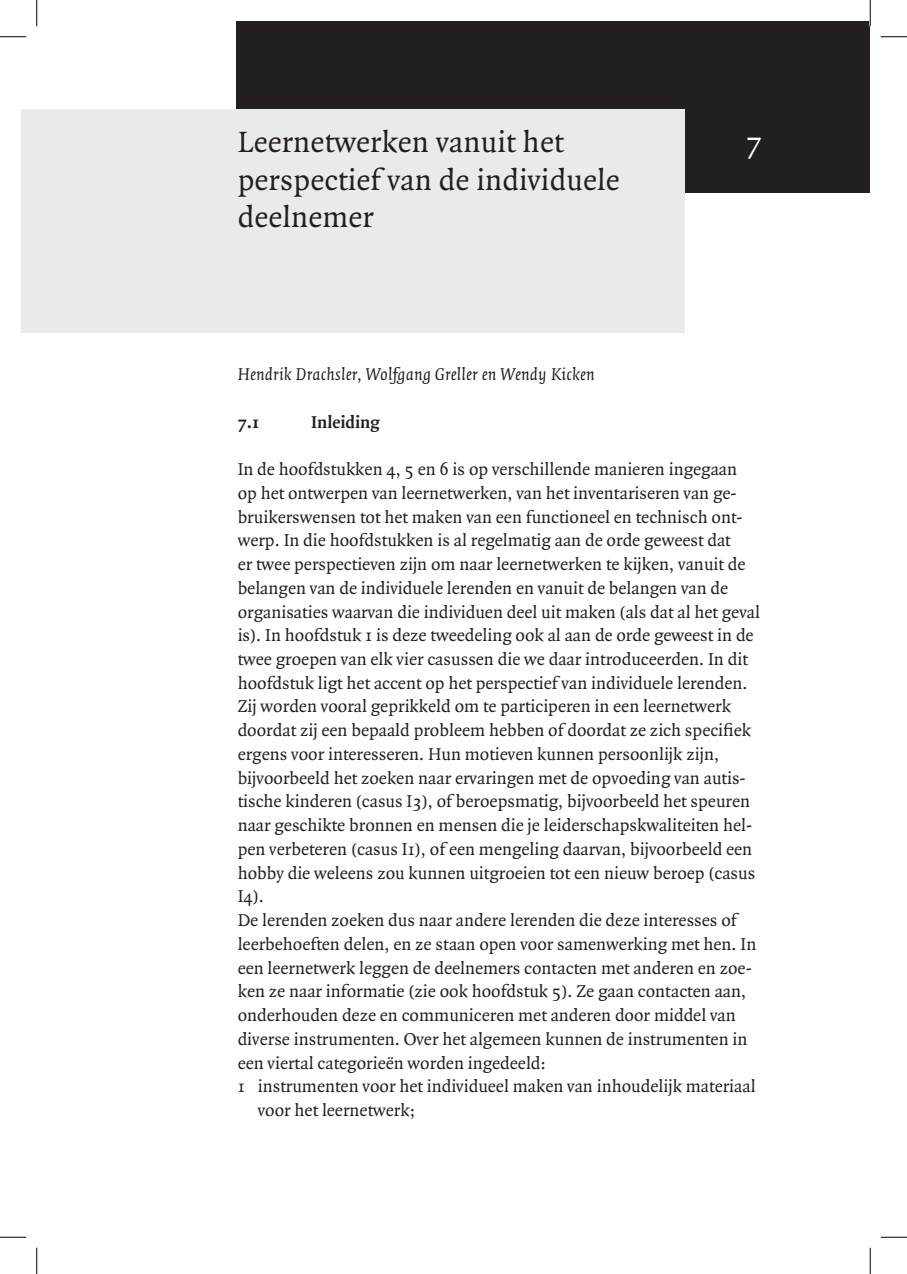
<style>
.page{position:relative;width:907px;height:1274px;background:#fff}
.page>*{position:absolute;margin:0;border:0;box-sizing:border-box;transform-origin:0 0}
.t1{font:31.5px/37.8px "Quadraat";letter-spacing:.005em;color:#231f20}
.t2{font:31.5px "Quadraat";color:#fff}
.t3{font:18.38px "Quadraat";color:#231f20}
.t4{font:italic 18.38px "Quadraat";letter-spacing:.01em;color:#231f20}
.t5{font:700 18.38px "Quadraat";color:#231f20}
</style>
<div class="page">
<div style="left:236px;top:21px;width:634px;height:172px;background:#231f20"></div>
<div style="left:21px;top:109px;width:664px;height:224px;background:#e9eaeb"></div>
<hr style="left:869px;top:0;width:2px;height:26px;background:#fff">
<svg style="left:0;top:36px;width:26px;height:1px"></svg>
<svg style="left:881px;top:36px;width:26px;height:1px"></svg>
<svg style="left:0;top:1237px;width:26px;height:1px"></svg>
<svg style="left:881px;top:1237px;width:26px;height:1px"></svg>
<svg style="left:36px;top:0;width:1px;height:26px"></svg>
<svg style="left:36px;top:1248px;width:1px;height:26px"></svg>
<svg style="left:870px;top:0;width:1px;height:26px"></svg>
<svg style="left:870px;top:1248px;width:1px;height:26px"></svg>
<h1 class="t1" style="left:238px;top:125px;width:383px">Leernetwerken vanuit het perspectief van de individuele deelnemer</h1>
<h1 class="t2" style="left:746px;top:129px;width:17px">7</h1>
<p class="t4" style="left:238px;top:367px;width:359px">Hendrik Drachsler, Wolfgang Greller en Wendy Kicken</p>
<p class="t5" style="left:238px;top:414px;width:23px">7.1</p>
<p class="t5" style="left:311px;top:414px;width:70px">Inleiding</p>
<p class="t3" style="left:238px;top:462px;width:501px">In de hoofdstukken 4, 5 en 6 is op verschillende manieren ingegaan</p>
<p class="t3" style="left:238px;top:486px;width:500px">op het ontwerpen van leernetwerken, van het inventariseren van ge-</p>
<p class="t3" style="left:238px;top:509px;width:506px">bruikerswensen tot het maken van een functioneel en technisch ont-</p>
<p class="t3" style="left:238px;top:533px;width:495px">werp. In die hoofdstukken is al regelmatig aan de orde geweest dat</p>
<p class="t3" style="left:238px;top:557px;width:509px">er twee perspectieven zijn om naar leernetwerken te kijken, vanuit de</p>
<p class="t3" style="left:238px;top:581px;width:492px">belangen van de individuele lerenden en vanuit de belangen van de</p>
<p class="t3" style="left:238px;top:604px;width:524px">organisaties waarvan die individuen deel uit maken (als dat al het geval</p>
<p class="t3" style="left:238px;top:628px;width:517px">is). In hoofdstuk 1 is deze tweedeling ook al aan de orde geweest in de</p>
<p class="t3" style="left:238px;top:652px;width:512px">twee groepen van elk vier casussen die we daar introduceerden. In dit</p>
<p class="t3" style="left:238px;top:676px;width:511px">hoofdstuk ligt het accent op het perspectief van individuele lerenden.</p>
<p class="t3" style="left:238px;top:699px;width:495px">Zij worden vooral geprikkeld om te participeren in een leernetwerk</p>
<p class="t3" style="left:238px;top:723px;width:515px">doordat zij een bepaald probleem hebben of doordat ze zich specifiek</p>
<p class="t3" style="left:238px;top:747px;width:483px">ergens voor interesseren. Hun motieven kunnen persoonlijk zijn,</p>
<p class="t3" style="left:238px;top:770px;width:509px">bijvoorbeeld het zoeken naar ervaringen met de opvoeding van autis-</p>
<p class="t3" style="left:238px;top:794px;width:514px">tische kinderen (casus I3), of beroepsmatig, bijvoorbeeld het speuren</p>
<p class="t3" style="left:238px;top:818px;width:516px">naar geschikte bronnen en mensen die je leiderschapskwaliteiten hel-</p>
<p class="t3" style="left:238px;top:842px;width:516px">pen verbeteren (casus I1), of een mengeling daarvan, bijvoorbeeld een</p>
<p class="t3" style="left:238px;top:865px;width:519px">hobby die weleens zou kunnen uitgroeien tot een nieuw beroep (casus</p>
<p class="t3" style="left:238px;top:889px;width:28px">I4).</p>
<p class="t3" style="left:238px;top:913px;width:500px">De lerenden zoeken dus naar andere lerenden die deze interesses of</p>
<p class="t3" style="left:238px;top:937px;width:520px">leerbehoeften delen, en ze staan open voor samenwerking met hen. In</p>
<p class="t3" style="left:238px;top:960px;width:516px">een leernetwerk leggen de deelnemers contacten met anderen en zoe-</p>
<p class="t3" style="left:238px;top:984px;width:510px">ken ze naar informatie (zie ook hoofdstuk 5). Ze gaan contacten aan,</p>
<p class="t3" style="left:238px;top:1008px;width:500px">onderhouden deze en communiceren met anderen door middel van</p>
<p class="t3" style="left:238px;top:1032px;width:511px">diverse instrumenten. Over het algemeen kunnen de instrumenten in</p>
<p class="t3" style="left:238px;top:1055px;width:310px">een viertal categorieën worden ingedeeld:</p>
<p class="t3" style="left:238px;top:1079px;width:519px">1 instrumenten voor het individueel maken van inhoudelijk materiaal</p>
<p class="t3" style="left:258px;top:1103px;width:159px">voor het leernetwerk;</p>
</div>
